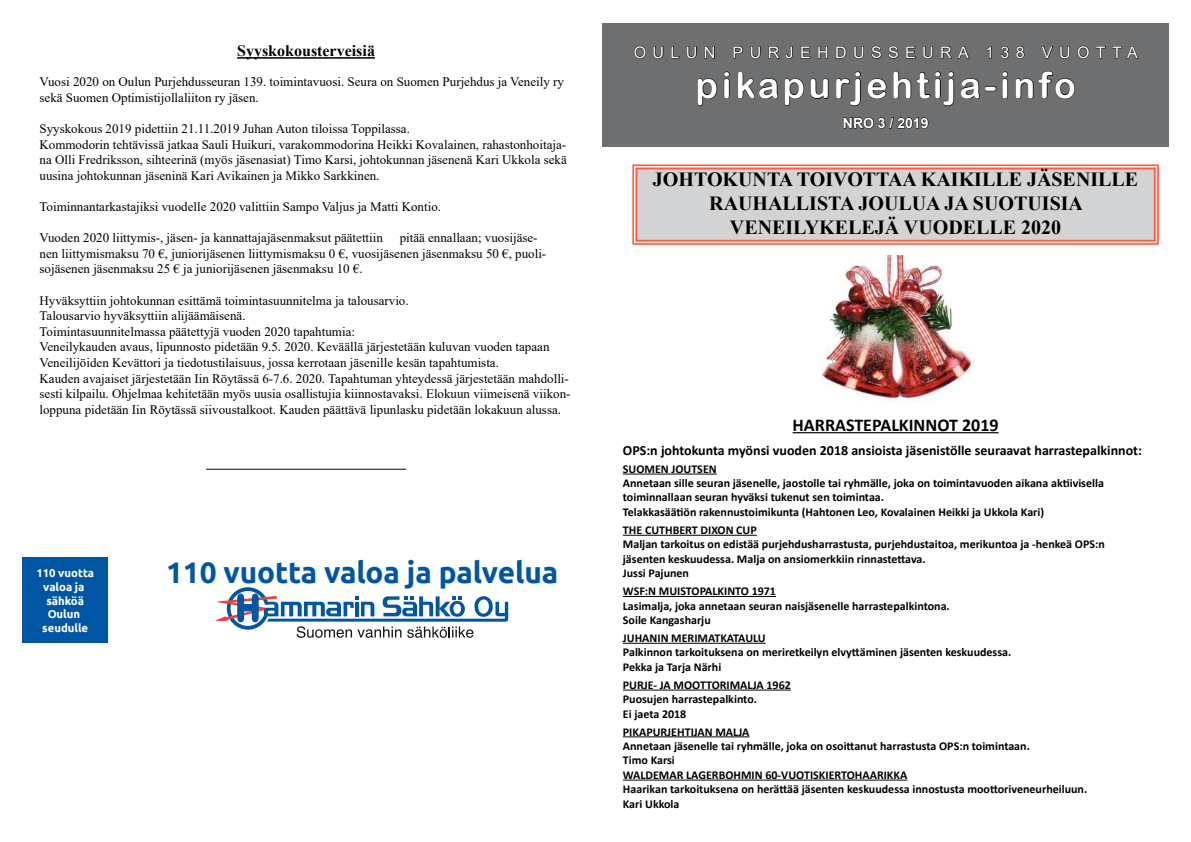
<style>
.page{position:relative;width:1191px;height:842px;background:#fff}
.page>*{position:absolute;margin:0;border:0;box-sizing:border-box;transform-origin:0 0}
.t1{font:36px "Arial Rounded MT Bold";letter-spacing:.1em;color:#fff}
.t2{font:700 29.8px "Ubuntu";letter-spacing:-.005em;color:#0055a4}
.t3{font:700 20px/24px "Times New Roman";color:#000;text-align:center}
.t4{font:700 18px "Calibri";color:#000}
.t5{font:16px "Arial";letter-spacing:.4em;color:#fff}
.t6{font:700 16px "Times New Roman";color:#000}
.t7{font:700 14px "Calibri";color:#000}
.t8{font:700 14px "Arial";color:#fff}
.t9{font:13px/15.6px "Times New Roman";color:#000}
.t10{font:700 12px/14.4px "Calibri";color:#000}
.t11{font:700 11.4px/13.6px "Ubuntu";letter-spacing:-.005em;color:#fff;text-align:center}
</style>
<div class="page">
<div style="left:602px;top:23px;width:567px;height:124px;background:#6d6f71"></div>
<svg style="left:634px;top:46px;width:12px;height:13px"></svg>
<svg style="left:653px;top:46px;width:10px;height:13px"></svg>
<svg style="left:671px;top:46px;width:8px;height:12px"></svg>
<svg style="left:686px;top:46px;width:10px;height:13px"></svg>
<svg style="left:704px;top:46px;width:10px;height:12px"></svg>
<svg style="left:733px;top:46px;width:10px;height:12px"></svg>
<svg style="left:750px;top:46px;width:10px;height:13px"></svg>
<svg style="left:768px;top:46px;width:11px;height:12px"></svg>
<svg style="left:785px;top:46px;width:8px;height:13px"></svg>
<svg style="left:801px;top:46px;width:9px;height:12px"></svg>
<svg style="left:818px;top:46px;width:10px;height:12px"></svg>
<svg style="left:836px;top:46px;width:10px;height:12px"></svg>
<svg style="left:854px;top:46px;width:10px;height:13px"></svg>
<svg style="left:871px;top:46px;width:10px;height:13px"></svg>
<svg style="left:888px;top:46px;width:10px;height:13px"></svg>
<svg style="left:906px;top:46px;width:9px;height:12px"></svg>
<svg style="left:923px;top:46px;width:10px;height:13px"></svg>
<svg style="left:941px;top:46px;width:28px;height:12px"></svg>
<svg style="left:986px;top:46px;width:5px;height:12px"></svg>
<svg style="left:1000px;top:46px;width:9px;height:13px"></svg>
<svg style="left:1016px;top:46px;width:8px;height:13px"></svg>
<svg style="left:1041px;top:46px;width:12px;height:12px"></svg>
<svg style="left:1059px;top:46px;width:10px;height:13px"></svg>
<svg style="left:1077px;top:46px;width:12px;height:13px"></svg>
<svg style="left:1095px;top:46px;width:10px;height:12px"></svg>
<svg style="left:1112px;top:46px;width:26px;height:12px"></svg>
<svg style="left:697px;top:78px;width:20px;height:28px"></svg>
<svg style="left:723px;top:71px;width:6px;height:28px"></svg>
<svg style="left:737px;top:71px;width:41px;height:28px"></svg>
<svg style="left:784px;top:78px;width:20px;height:28px"></svg>
<svg style="left:810px;top:78px;width:18px;height:21px"></svg>
<svg style="left:836px;top:71px;width:24px;height:35px"></svg>
<svg style="left:867px;top:78px;width:19px;height:21px"></svg>
<svg style="left:893px;top:71px;width:61px;height:35px"></svg>
<svg style="left:960px;top:78px;width:36px;height:21px"></svg>
<svg style="left:1002px;top:71px;width:6px;height:28px"></svg>
<svg style="left:1015px;top:71px;width:60px;height:28px"></svg>
<svg style="left:843px;top:117px;width:85px;height:12px"></svg>
<svg style="left:632px;top:164px;width:527px;height:81px;background:#d5cccb"></svg>
<div style="left:635px;top:168px;width:520px;height:73px;border:2px solid #ff5d40"></div>
<hr style="left:792px;top:432px;width:206px;height:1px;background:#000">
<hr style="left:623px;top:474px;width:93px;height:1px;background:#000">
<hr style="left:623px;top:535px;width:134px;height:1px;background:#000">
<hr style="left:623px;top:596px;width:153px;height:1px;background:#000">
<hr style="left:623px;top:643px;width:143px;height:1px;background:#000">
<hr style="left:623px;top:690px;width:168px;height:1px;background:#000">
<hr style="left:623px;top:736px;width:126px;height:1px;background:#000">
<hr style="left:623px;top:780px;width:284px;height:1px;background:#000">
<hr style="left:237px;top:57px;width:138px;height:2px;background:#000">
<img style="left:821px;top:255px;width:153px;height:147px">
<svg style="left:216px;top:587px;width:292px;height:51px"></svg>
<div style="left:23px;top:557px;width:85px;height:86px;background:#0055a4"></div>
<hr style="left:206px;top:469px;width:200px;height:1px;background:#000">
<p class="t6" style="left:237px;top:39px;width:139px">Syyskokousterveisiä</p>
<p class="t9" style="left:40px;top:74px;width:526px">Vuosi 2020 on Oulun Purjehdusseuran 139. toimintavuosi. Seura on Suomen Purjehdus ja Veneily ry sekä Suomen Optimistijollaliiton ry jäsen.</p>
<p class="t9" style="left:40px;top:120px;width:529px">Syyskokous 2019 pidettiin 21.11.2019 Juhan Auton tiloissa Toppilassa.<br>Kommodorin tehtävissä jatkaa Sauli Huikuri, varakommodorina Heikki Kovalainen, rahastonhoitaja&shy;na Olli Fredriksson, sihteerinä (myös jäsenasiat) Timo Karsi, johtokunnan jäsenenä Kari Ukkola sekä uusina johtokunnan jäseninä Kari Avikainen ja Mikko Sarkkinen.</p>
<p class="t9" style="left:40px;top:198px;width:403px">Toiminnantarkastajiksi vuodelle 2020 valittiin Sampo Valjus ja Matti Kontio.</p>
<p class="t9" style="left:40px;top:230px;width:345px">Vuoden 2020 liittymis-, jäsen- ja kannattajajäsenmaksut päätettiin</p>
<p class="t9" style="left:40px;top:230px;width:508px;text-indent:360px">pitää ennallaan; vuosijäse&shy;nen liittymismaksu 70 €, juniorijäsenen liittymismaksu 0 €, vuosijäsenen jäsenmaksu 50 €, puoli&shy;sojäsenen jäsenmaksu 25 € ja juniorijäsenen jäsenmaksu 10 €.</p>
<p class="t9" style="left:40px;top:292px;width:532px">Hyväksyttiin johtokunnan esittämä toimintasuunnitelma ja talousarvio.<br>Talousarvio hyväksyttiin alijäämäisenä.<br>Toimintasuunnitelmassa päätettyjä vuoden 2020 tapahtumia:<br>Veneilykauden avaus, lipunnosto pidetään 9.5. 2020. Keväällä järjestetään kuluvan vuoden tapaan Veneilijöiden Kevättori ja tiedotustilaisuus, jossa kerrotaan jäsenille kesän tapahtumista.<br>Kauden avajaiset järjestetään Iin Röytässä 6-7.6. 2020. Tapahtuman yhteydessä järjestetään mahdolli&shy;sesti kilpailu. Ohjelmaa kehitetään myös uusia osallistujia kiinnostavaksi. Elokuun viimeisenä viikon&shy;loppuna pidetään Iin Röytässä siivoustalkoot. Kauden päättävä lipunlasku pidetään lokakuun alussa.</p>
<p class="t11" style="left:36px;top:566px;width:59px">110 vuotta valoa ja</p>
<h2 class="t2" style="left:166px;top:554px;width:393px">110 vuotta valoa ja palvelua</h2>
<p class="t11" style="left:42px;top:594px;width:47px">sähköä<br>Oulun seudulle</p>
<p class="t5" style="left:634px;top:41px;width:505px">OULUN PURJEHDUSSEURA 138 VUOTTA</p>
<h1 class="t1" style="left:695px;top:64px;width:382px">pikapurjehtija-info</h1>
<p class="t8" style="left:843px;top:113px;width:87px">NRO 3 / 2019</p>
<h3 class="t3" style="left:653px;top:166px;width:487px">JOHTOKUNTA TOIVOTTAA KAIKILLE JÄSENILLE<br>RAUHALLISTA JOULUA JA SUOTUISIA<br>VENEILYKELEJÄ VUODELLE 2020</h3>
<h3 class="t4" style="left:792px;top:412px;width:207px">HARRASTEPALKINNOT 2019</h3>
<p class="t7" style="left:623px;top:440px;width:520px">OPS:n johtokunta myönsi vuoden 2018 ansioista jäsenistölle seuraavat harrastepalkinnot:</p>
<p class="t10" style="left:623px;top:461px;width:482px">SUOMEN JOUTSEN<br>Annetaan sille seuran jäsenelle, jaostolle tai ryhmälle, joka on toimintavuoden aikana aktiivisella toiminnallaan seuran hyväksi tukenut sen toimintaa.<br>Telakkasäätiön rakennustoimikunta (Hahtonen Leo, Kovalainen Heikki ja Ukkola Kari)</p>
<p class="t10" style="left:623px;top:522px;width:483px">THE CUTHBERT DIXON CUP<br>Maljan tarkoitus on edistää purjehdusharrastusta, purjehdustaitoa, merikuntoa ja -henkeä OPS:n jäsenten keskuudessa. Malja on ansiomerkkiin rinnastettava.<br>Jussi Pajunen</p>
<p class="t10" style="left:623px;top:584px;width:328px">WSF:N MUISTOPALKINTO 1971<br>Lasimalja, joka annetaan seuran naisjäsenelle harrastepalkintona.<br>Soile Kangasharju</p>
<p class="t10" style="left:623px;top:630px;width:390px">JUHANIN MERIMATKATAULU<br>Palkinnon tarkoituksena on meriretkeilyn elvyttäminen jäsenten keskuudessa.<br>Pekka ja Tarja Närhi</p>
<p class="t10" style="left:623px;top:677px;width:169px">PURJE- JA MOOTTORIMALJA 1962<br>Puosujen harrastepalkinto.<br>Ei jaeta 2018</p>
<p class="t10" style="left:623px;top:724px;width:466px">PIKAPURJEHTIJAN MALJA<br>Annetaan jäsenelle tai ryhmälle, joka on osoittanut harrastusta OPS:n toimintaan.<br>Timo Karsi<br>WALDEMAR LAGERBOHMIN 60-VUOTISKIERTOHAARIKKA<br>Haarikan tarkoituksena on herättää jäsenten keskuudessa innostusta moottoriveneurheiluun.<br>Kari Ukkola</p>
</div>
